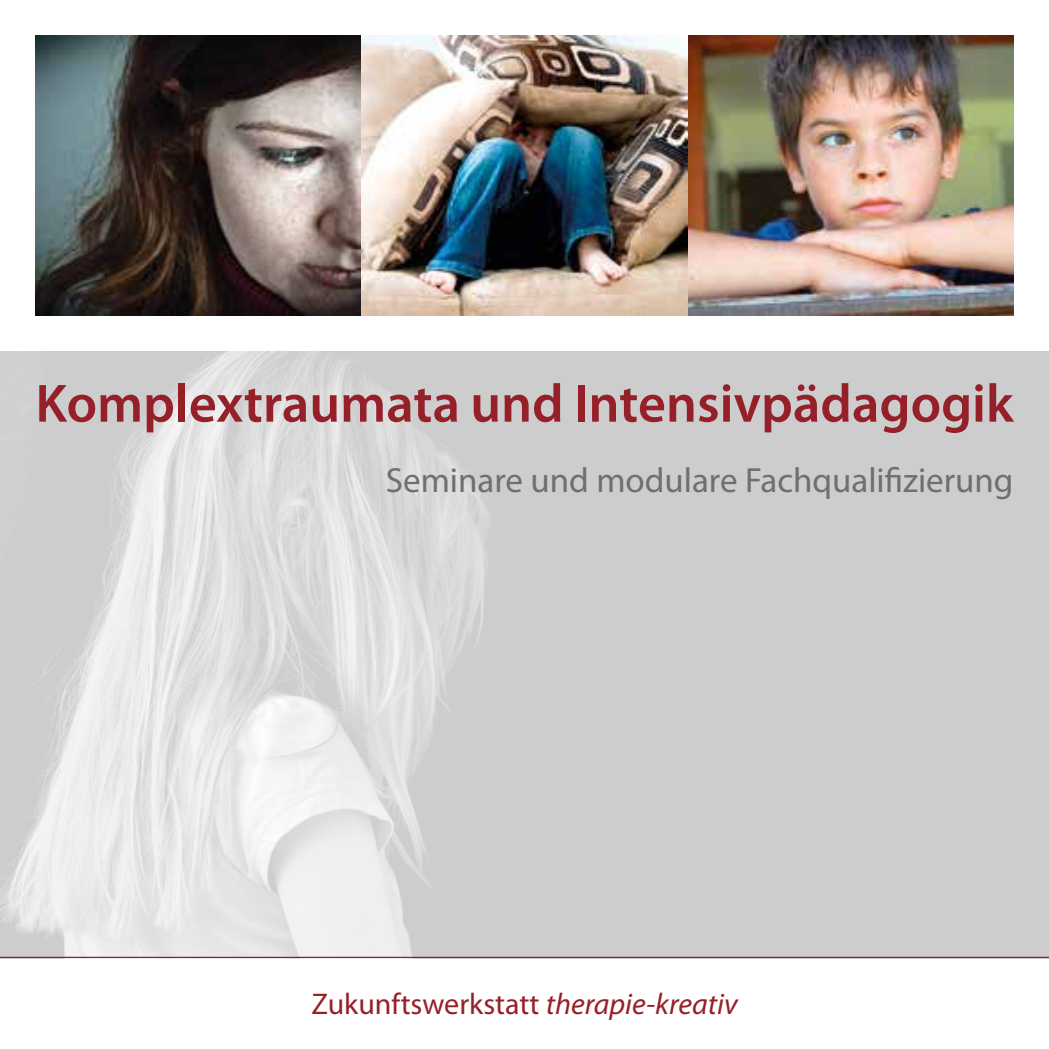
<style>
.page{position:relative;width:1049px;height:1049px;background:#fff}
.page>*{position:absolute;margin:0;border:0;box-sizing:border-box;transform-origin:0 0}
.t1{font:600 54.25px "Myriad Pro";color:#962029}
.t2{font:35px "Myriad Pro";color:#706f6f}
.t3{font:30px "Myriad Pro";color:#962029}
.s1{font-style:italic}
</style>
<div class="page">
<img style="left:0;top:352px;width:1049px;height:605px">
<hr style="left:0;top:957px;width:1049px;height:1px;background:#962029">
<img style="left:35px;top:35px;width:978px;height:280px">
<h1 class="t1" style="left:35px;top:369px;width:979px">Komplextraumata und Intensivpädagogik</h1>
<p class="t2" style="left:386px;top:459px;width:629px">Seminare und modulare Fachqualifizierung</p>
<p class="t3" style="left:311px;top:985px;width:428px">Zukunftswerkstatt <span class="s1">therapie-kreativ</span></p>
</div>
